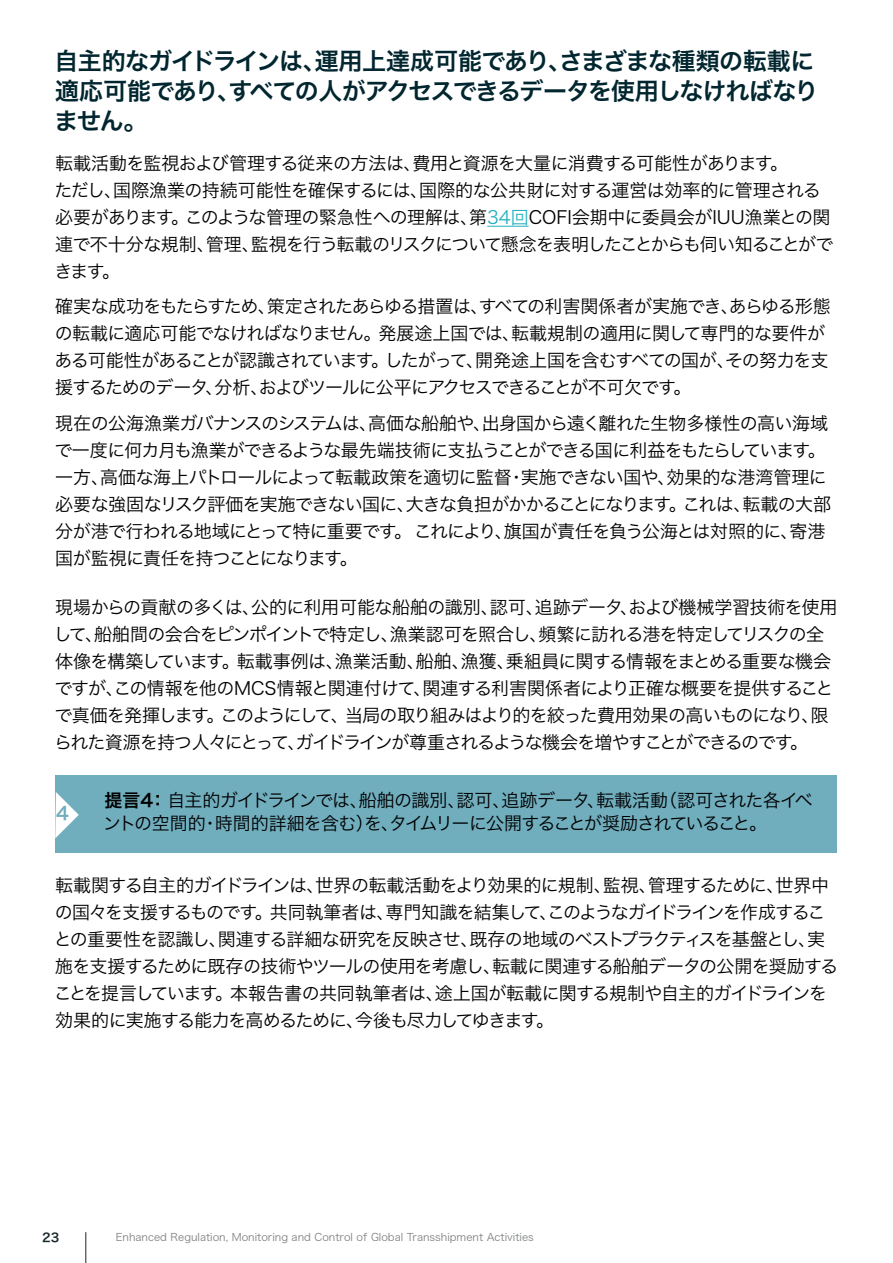
<style>
.page{position:relative;width:893px;height:1263px;background:#fff}
.page>*{position:absolute;margin:0;border:0;box-sizing:border-box;transform-origin:0 0}
.t1{font:24px/30px "Hira Kaku Pro W6";letter-spacing:-.045em;color:#02262f}
.t2{font:18px/27px "Hira Kaku Pro W3";letter-spacing:-.045em;color:#000}
.t3{font:18px "Hira Kaku Pro W6";color:#70adbd}
.t4{font:12px "Hira Kaku Pro W6";color:#18262a}
.t5{font:10.5px "Hira Kaku Pro W3";color:#808285}
.s1{color:#26b1c0}
.s2{font-family:"Hira Kaku Pro W6"}
</style>
<div class="page">
<hr style="left:85px;top:1232px;width:1px;height:31px;background:#18262a">
<hr style="left:487px;top:226px;width:42px;height:1px;background:#26b1c0">
<div style="left:55px;top:775px;width:782px;height:77px;background:#70adbd"></div>
<svg style="left:55px;top:792px;width:24px;height:46px"></svg>
<h1 class="t1" style="left:54px;top:45px;width:766px">自主的なガイドラインは、運用上達成可能であり、さまざまな種類の転載に適応可能であり、すべての人がアクセスできるデータを使用しなければなりません。</h1>
<p class="t2" style="left:54px;top:148px;width:780px">転載活動を監視および管理する従来の方法は、費用と資源を大量に消費する可能性があります。<br>ただし、国際漁業の持続可能性を確保するには、国際的な公共財に対する運営は効率的に管理される必要があります。このような管理の緊急性への理解は、第<span class="s1">34回</span>COFI会期中に委員会がIUU漁業との関連で不十分な規制、管理、監視を行う転載のリスクについて懸念を表明したことからも伺い知ることができます。</p>
<p class="t2" style="left:55px;top:292px;width:778px">確実な成功をもたらすため、策定されたあらゆる措置は、すべての利害関係者が実施でき、あらゆる形態の転載に適応可能でなければなりません。発展途上国では、転載規制の適用に関して専門的な要件がある可能性があることが認識されています。したがって、開発途上国を含むすべての国が、その努力を支援するためのデータ、分析、およびツールに公平にアクセスできることが不可欠です。</p>
<p class="t2" style="left:54px;top:408px;width:778px">現在の公海漁業ガバナンスのシステムは、高価な船舶や、出身国から遠く離れた生物多様性の高い海域で一度に何カ月も漁業ができるような最先端技術に支払うことができる国に利益をもたらしています。一方、高価な海上パトロールによって転載政策を適切に監督・実施できない国や、効果的な港湾管理に必要な強固なリスク評価を実施できない国に、大きな負担がかかることになります。これは、転載の大部分が港で行われる地域にとって特に重要です。 これにより、旗国が責任を負う公海とは対照的に、寄港国が監視に責任を持つことになります。</p>
<p class="t2" style="left:54px;top:593px;width:785px">現場からの貢献の多くは、公的に利用可能な船舶の識別、認可、追跡データ、および機械学習技術を使用して、船舶間の会合をピンポイントで特定し、漁業認可を照合し、頻繁に訪れる港を特定してリスクの全体像を構築しています。転載事例は、漁業活動、船舶、漁獲、乗組員に関する情報をまとめる重要な機会ですが、この情報を他のMCS情報と関連付けて、関連する利害関係者により正確な概要を提供することで真価を発揮します。このようにして、当局の取り組みはより的を絞った費用効果の高いものになり、限られた資源を持つ人々にとって、ガイドラインが尊重されるような機会を増やすことができるのです。</p>
<p class="t3" style="left:56px;top:797px;width:14px">4</p>
<p class="t2" style="left:103px;top:788px;width:711px;line-height:22.5px"><span class="s2">提言4：</span>自主的ガイドラインでは、船舶の識別、認可、追跡データ、転載活動（認可された各イベントの空間的・時間的詳細を含む）を、タイムリーに公開することが奨励されていること。</p>
<p class="t2" style="left:54px;top:870px;width:786px">転載関する自主的ガイドラインは、世界の転載活動をより効果的に規制、監視、管理するために、世界中の国々を支援するものです。共同執筆者は、専門知識を結集して、このようなガイドラインを作成することの重要性を認識し、関連する詳細な研究を反映させ、既存の地域のベストプラクティスを基盤とし、実施を支援するために既存の技術やツールの使用を考慮し、転載に関連する船舶データの公開を奨励することを提言しています。本報告書の共同執筆者は、途上国が転載に関する規制や自主的ガイドラインを効果的に実施する能力を高めるために、今後も尽力してゆきます。</p>
<p class="t4" style="left:42px;top:1226px;width:19px">23</p>
<p class="t5" style="left:116px;top:1228px;width:420px">Enhanced Regulation, Monitoring and Control of Global Transshipment Activities</p>
</div>
